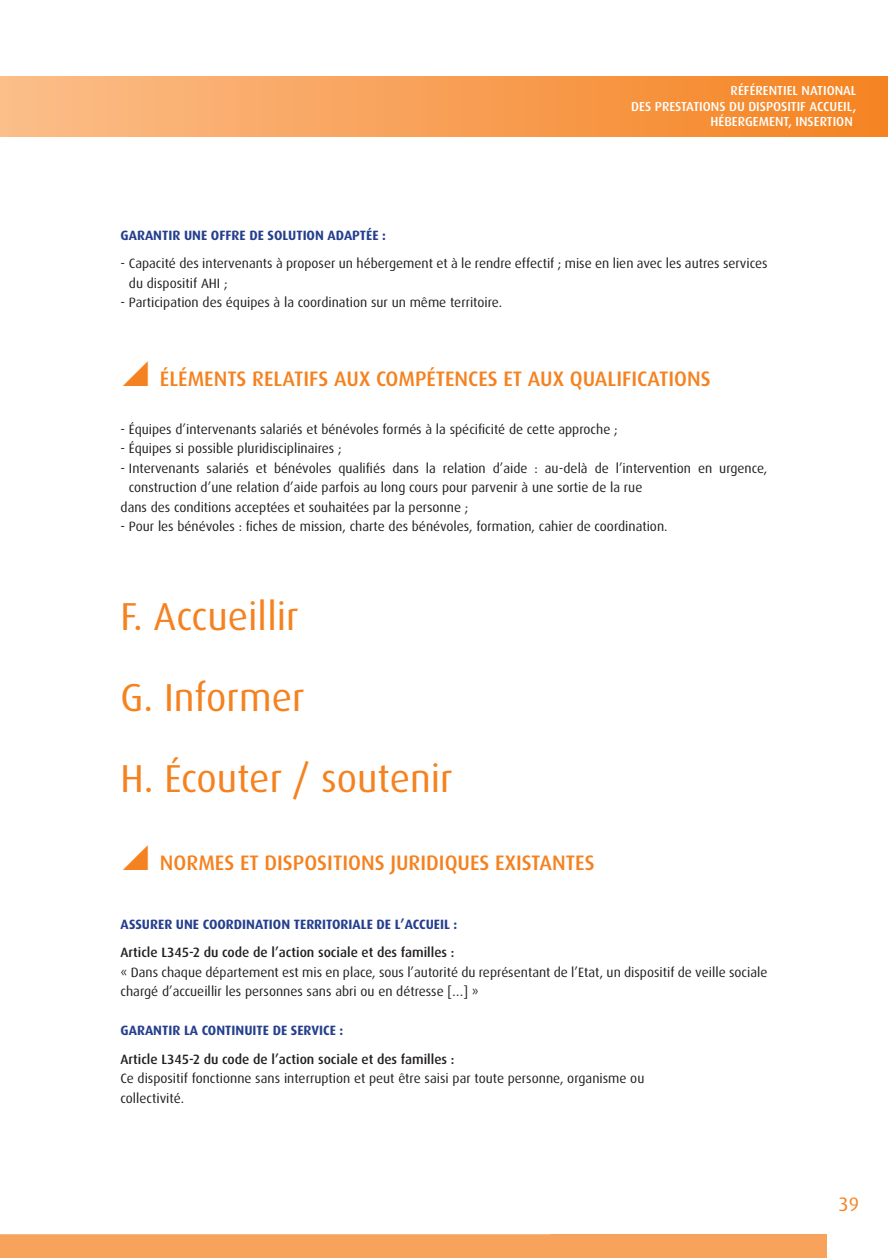
<style>
.page{position:relative;width:888px;height:1258px;background:#fff}
.page>*{position:absolute;margin:0;border:0;box-sizing:border-box;transform-origin:0 0}
.t1{font:39px "Dax OT";color:#f58220}
.t2{font:500 21px "Dax OT";color:#f58220}
.t3{font:19.5px "Dax OT";color:#f58220}
.t4{font:13.5px/19.5px "Dax OT";color:#231f20}
.t5{font:700 13.5px "Dax OT";color:#253f8e}
.t6{font:500 13.5px "Dax OT";color:#231f20}
.t7{font:500 13.05px "Dax OT";color:#fff}
.s1{color:#f58220}
</style>
<div class="page">
<div style="left:550px;top:1234px;width:277px;height:24px;background:#f8a35c"></div>
<div style="left:0;top:77px;width:888px;height:60px;background:linear-gradient(to right,#fbbd8a,#f58321)"></div>
<div style="left:0;top:1234px;width:550px;height:24px;background:#f8a35c"></div>
<p class="t7" style="left:731px;top:83px;width:127px">RÉFÉRENTIEL NATIONAL</p>
<p class="t7" style="left:631px;top:99px;width:227px">DES PRESTATIONS DU DISPOSITIF ACCUEIL,</p>
<p class="t7" style="left:710px;top:115px;width:147px">HÉBERGEMENT, INSERTION<span class="s1">,</span></p>
<p class="t5" style="left:121px;top:228px;width:267px">GARANTIR UNE OFFRE DE SOLUTION ADAPTÉE :</p>
<p class="t4" style="left:129px;top:254px;width:640px;text-indent:-8px">- Capacité des intervenants à proposer un hébergement et à le rendre effectif ; mise en lien avec les autres services du dispositif AHI ;</p>
<p class="t4" style="left:121px;top:293px;width:383px">- Participation des équipes à la coordination sur un même territoire.</p>
<p class="t2" style="left:160px;top:366px;width:552px">ÉLÉMENTS RELATIFS AUX COMPÉTENCES ET AUX QUALIFICATIONS</p>
<p class="t4" style="left:121px;top:419px;width:499px">- Équipes d’intervenants salariés et bénévoles formés à la spécificité de cette approche ;</p>
<p class="t4" style="left:121px;top:439px;width:223px">- Équipes si possible pluridisciplinaires ;</p>
<p class="t4" style="left:129px;top:458px;width:640px;text-indent:-8px">- Intervenants salariés et bénévoles qualifiés dans la relation d’aide : au-delà de l’intervention en urgence, construction d’une relation d’aide parfois au long cours pour parvenir à une sortie de la rue</p>
<p class="t4" style="left:121px;top:497px;width:349px">dans des conditions acceptées et souhaitées par la personne ;</p>
<p class="t4" style="left:121px;top:517px;width:548px">- Pour les bénévoles : fiches de mission, charte des bénévoles, formation, cahier de coordination.</p>
<p class="t1" style="left:121px;top:595px;width:180px">F. Accueillir</p>
<p class="t1" style="left:121px;top:676px;width:186px">G. Informer</p>
<p class="t1" style="left:121px;top:757px;width:334px">H. Écouter / soutenir</p>
<p class="t2" style="left:160px;top:851px;width:436px">NORMES ET DISPOSITIONS JURIDIQUES EXISTANTES</p>
<p class="t5" style="left:121px;top:916px;width:338px">ASSURER UNE COORDINATION TERRITORIALE DE L’ACCUEIL :</p>
<p class="t6" style="left:121px;top:945px;width:335px">Article L345-2 du code de l’action sociale et des familles :</p>
<p class="t4" style="left:121px;top:962px;width:648px">« Dans chaque département est mis en place, sous l’autorité du représentant de l’Etat, un dispositif de veille sociale chargé d’accueillir les personnes sans abri ou en détresse […] »</p>
<p class="t5" style="left:121px;top:1023px;width:224px">GARANTIR LA CONTINUITE DE SERVICE :</p>
<p class="t6" style="left:121px;top:1051px;width:335px">Article L345-2 du code de l’action sociale et des familles :</p>
<p class="t4" style="left:121px;top:1069px;width:525px">Ce dispositif fonctionne sans interruption et peut être saisi par toute personne, organisme ou</p>
<p class="t4" style="left:121px;top:1088px;width:65px">collectivité.</p>
<p class="t3" style="left:838px;top:1194px;width:22px">39</p>
</div>
